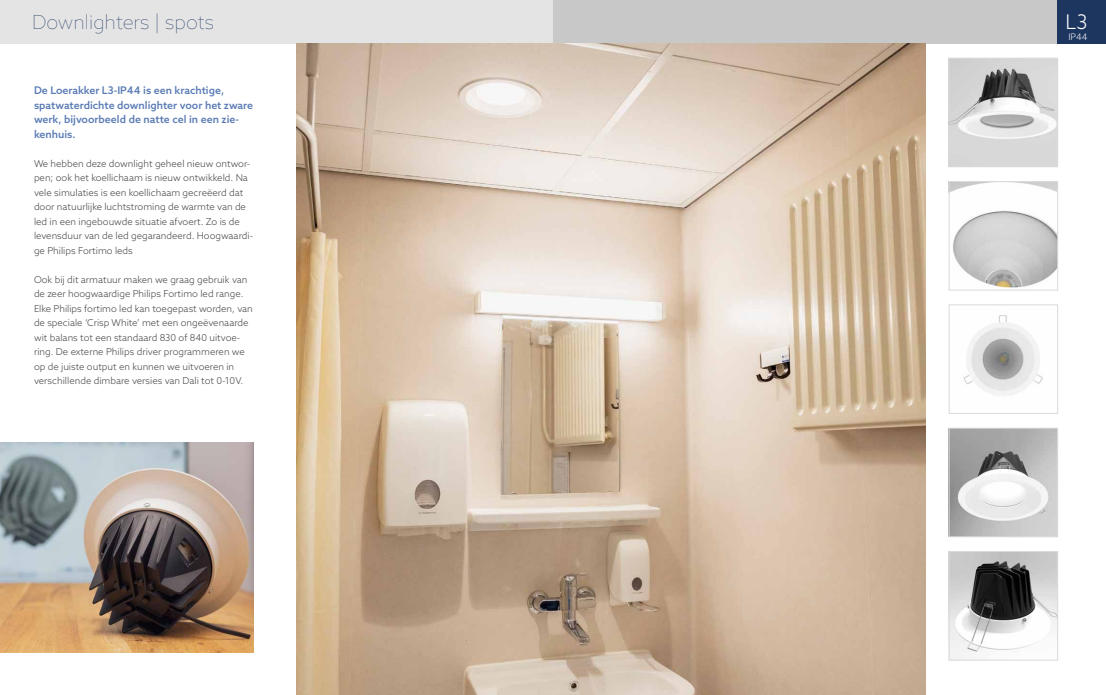
<style>
.page{position:relative;width:1106px;height:695px;background:#fff}
.page>*{position:absolute;margin:0;border:0;box-sizing:border-box;transform-origin:0 0}
.t1{font:300 20.2px "Azo Sans";color:#fff}
.t2{font:100 19.4px "Azo Sans";color:#1d3660}
.t3{font:500 10.6px/14.5px "Azo Sans";color:#5a7bb5}
.t4{font:300 9.5px/14.5px "Azo Sans";color:#424241}
.t5{font:300 9px "Azo Sans";color:#fff}
</style>
<div class="page">
<div style="left:0;top:0;width:553px;height:44px;background:#e4e4e4"></div>
<div style="left:553px;top:0;width:553px;height:44px;background:#c8c8c8"></div>
<div style="left:1057px;top:0;width:49px;height:44px;background:#1d3660"></div>
<img style="left:296px;top:44px;width:630px;height:650px">
<img style="left:951px;top:60px;width:104px;height:105px">
<div style="left:949px;top:58px;width:108px;height:109px;border:1px solid #dadada"></div>
<img style="left:951px;top:183px;width:104px;height:105px">
<div style="left:949px;top:181px;width:108px;height:109px;border:1px solid #dadada"></div>
<img style="left:964px;top:315px;width:79px;height:81px">
<div style="left:949px;top:304px;width:108px;height:109px;border:1px solid #dadada"></div>
<img style="left:951px;top:430px;width:104px;height:105px">
<div style="left:949px;top:428px;width:108px;height:109px;border:1px solid #dadada"></div>
<img style="left:951px;top:553px;width:104px;height:105px">
<div style="left:949px;top:551px;width:108px;height:109px;border:1px solid #dadada"></div>
<img style="left:0;top:442px;width:254px;height:210px">
<h2 class="t2" style="left:32px;top:10px;width:183px">Downlighters | spots</h2>
<h1 class="t1" style="left:1065px;top:9px;width:23px">L3</h1>
<p class="t5" style="left:1068px;top:31px;width:21px">IP44</p>
<p class="t3" style="left:34px;top:83px;width:221px">De Loerakker L3-IP44 is een krachtige, spatwaterdichte downlighter voor het zware werk, bijvoorbeeld de natte cel in een zie&shy;kenhuis.</p>
<p class="t4" style="left:34px;top:156px;width:221px">We hebben deze downlight geheel nieuw ontwor&shy;pen; ook het koellichaam is nieuw ontwikkeld. Na vele simulaties is een koellichaam gecreëerd dat door natuurlijke luchtstroming de warmte van de led in een ingebouwde situatie afvoert. Zo is de levensduur van de led gegarandeerd. Hoogwaardi&shy;ge Philips Fortimo leds</p>
<p class="t4" style="left:34px;top:272px;width:220px">Ook bij dit armatuur maken we graag gebruik van de zeer hoogwaardige Philips Fortimo led range.<br>Elke Philips fortimo led kan toegepast worden, van de speciale ‘Crisp White’ met een ongeëvenaarde wit balans tot een standaard 830 of 840 uitvoe&shy;ring. De externe Philips driver programmeren we op de juiste output en kunnen we uitvoeren in verschillende dimbare versies van Dali tot 0-10V.</p>
</div>
